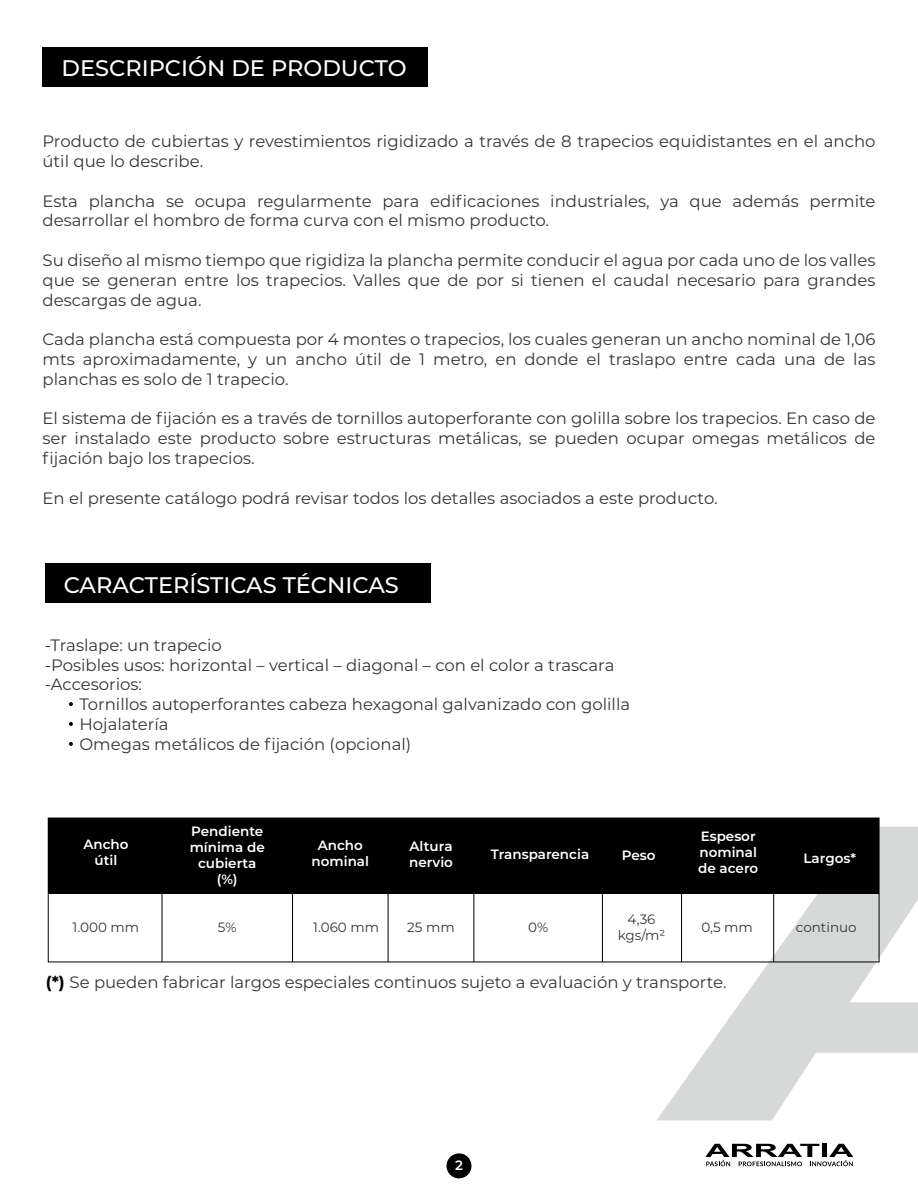
<style>
.page{position:relative;width:918px;height:1188px;background:#fff}
.page>*{position:absolute;margin:0;border:0;box-sizing:border-box;transform-origin:0 0}
.t1{font:500 22.5px "Montserrat";color:#fff}
.t2{font:16.5px/19.8px "Montserrat";color:#333637}
.t3{font:600 13.5px/16.2px "Montserrat";color:#fff;text-align:center}
.t4{font:13.5px/16.2px "Montserrat";color:#333637;text-align:center}
.s1{font-weight:700;color:#000}
</style>
<div class="page">
<svg style="left:656px;top:827px;width:262px;height:293px;fill:#d7d9d8"></svg>
<div style="left:447px;top:1153px;width:24px;height:25px;background:#000;border-radius:50%"></div>
<div style="left:43px;top:47px;width:385px;height:40px;background:#000"></div>
<div style="left:45px;top:563px;width:385px;height:40px;background:#000"></div>
<svg style="left:69px;top:702px;width:4px;height:4px"></svg>
<svg style="left:69px;top:722px;width:4px;height:4px"></svg>
<svg style="left:69px;top:742px;width:4px;height:4px"></svg>
<hr style="left:388px;top:821px;width:1px;height:141px;background:#000001">
<hr style="left:473px;top:820px;width:1px;height:142px;background:#000001">
<div style="left:48px;top:818px;width:831px;height:76px;background:#000"></div>
<div style="left:48px;top:818px;width:831px;height:144px;border:1px solid #000001"></div>
<hr style="left:162px;top:819px;width:1px;height:143px;background:#000001">
<hr style="left:292px;top:826px;width:1px;height:136px;background:#000001">
<hr style="left:602px;top:818px;width:1px;height:144px;background:#000001">
<hr style="left:681px;top:818px;width:1px;height:144px;background:#000001">
<hr style="left:773px;top:818px;width:1px;height:144px;background:#000001">
<svg style="left:705px;top:1144px;width:148px;height:22px"></svg>
<h1 class="t1" style="left:61px;top:53px;width:347px">DESCRIPCIÓN DE PRODUCTO</h1>
<p class="t2" style="left:43px;top:131px;width:835px">Producto de cubiertas y revestimientos rigidizado a través de 8 trapecios equidistantes en el ancho útil que lo describe.</p>
<p class="t2" style="left:43px;top:190px;width:834px">Esta plancha se ocupa regularmente para edificaciones industriales, ya que además permite desarrollar el hombro de forma curva con el mismo producto.</p>
<p class="t2" style="left:43px;top:250px;width:834px;text-align:justify">Su diseño al mismo tiempo que rigidiza la plancha permite conducir el agua por cada uno de los valles que se generan entre los trapecios. Valles que de por si tienen el caudal necesario para grandes descargas de agua.</p>
<p class="t2" style="left:43px;top:329px;width:835px;text-align:justify">Cada plancha está compuesta por 4 montes o trapecios, los cuales generan un ancho nominal de 1,06 mts aproximadamente, y un ancho útil de 1 metro, en donde el traslapo entre cada una de las planchas es solo de 1 trapecio.</p>
<p class="t2" style="left:43px;top:408px;width:834px;text-align:justify">El sistema de fijación es a través de tornillos autoperforante con golilla sobre los trapecios. En caso de ser instalado este producto sobre estructuras metálicas, se pueden ocupar omegas metálicos de fijación bajo los trapecios.</p>
<p class="t2" style="left:43px;top:487px;width:677px">En el presente catálogo podrá revisar todos los detalles asociados a este producto.</p>
<h1 class="t1" style="left:64px;top:569px;width:337px">CARACTERÍSTICAS TÉCNICAS</h1>
<p class="t2" style="left:45px;top:634px;width:571px">-Traslape: un trapecio<br>-Posibles usos: horizontal – vertical – diagonal – con el color a trascara -Accesorios:</p>
<p class="t2" style="left:79px;top:694px;width:552px">Tornillos autoperforantes cabeza hexagonal galvanizado con golilla<br>Hojalatería<br>Omegas metálicos de fijación (opcional)</p>
<p class="t3" style="left:83px;top:836px;width:47px">Ancho útil</p>
<p class="t3" style="left:190px;top:822px;width:77px">Pendiente mínima de cubierta (%)</p>
<p class="t3" style="left:698px;top:827px;width:62px;text-align:left">Espesor nominal de acero</p>
<p class="t3" style="left:312px;top:836px;width:59px">Ancho nominal</p>
<p class="t3" style="left:491px;top:845px;width:100px">Transparencia</p>
<p class="t3" style="left:409px;top:838px;width:45px;text-align:left">Altura nervio</p>
<p class="t3" style="left:622px;top:847px;width:35px">Peso</p>
<p class="t3" style="left:803px;top:850px;width:54px">Largos*</p>
<p class="t4" style="left:73px;top:919px;width:68px">1.000 mm</p>
<p class="t4" style="left:218px;top:919px;width:20px">5%</p>
<p class="t4" style="left:313px;top:919px;width:67px">1.060 mm</p>
<p class="t4" style="left:407px;top:919px;width:49px">25 mm</p>
<p class="t4" style="left:618px;top:911px;width:49px">4,36 kgs/m²</p>
<p class="t4" style="left:528px;top:919px;width:22px">0%</p>
<p class="t4" style="left:701px;top:919px;width:53px">0,5 mm</p>
<p class="t4" style="left:796px;top:919px;width:62px">continuo</p>
<p class="t2" style="left:46px;top:972px;width:682px"><span class="s1">(*)</span> Se pueden fabricar largos especiales continuos sujeto a evaluación y transporte.</p>
<p class="t3" style="left:455px;top:1157px;width:9px">2</p>
</div>
